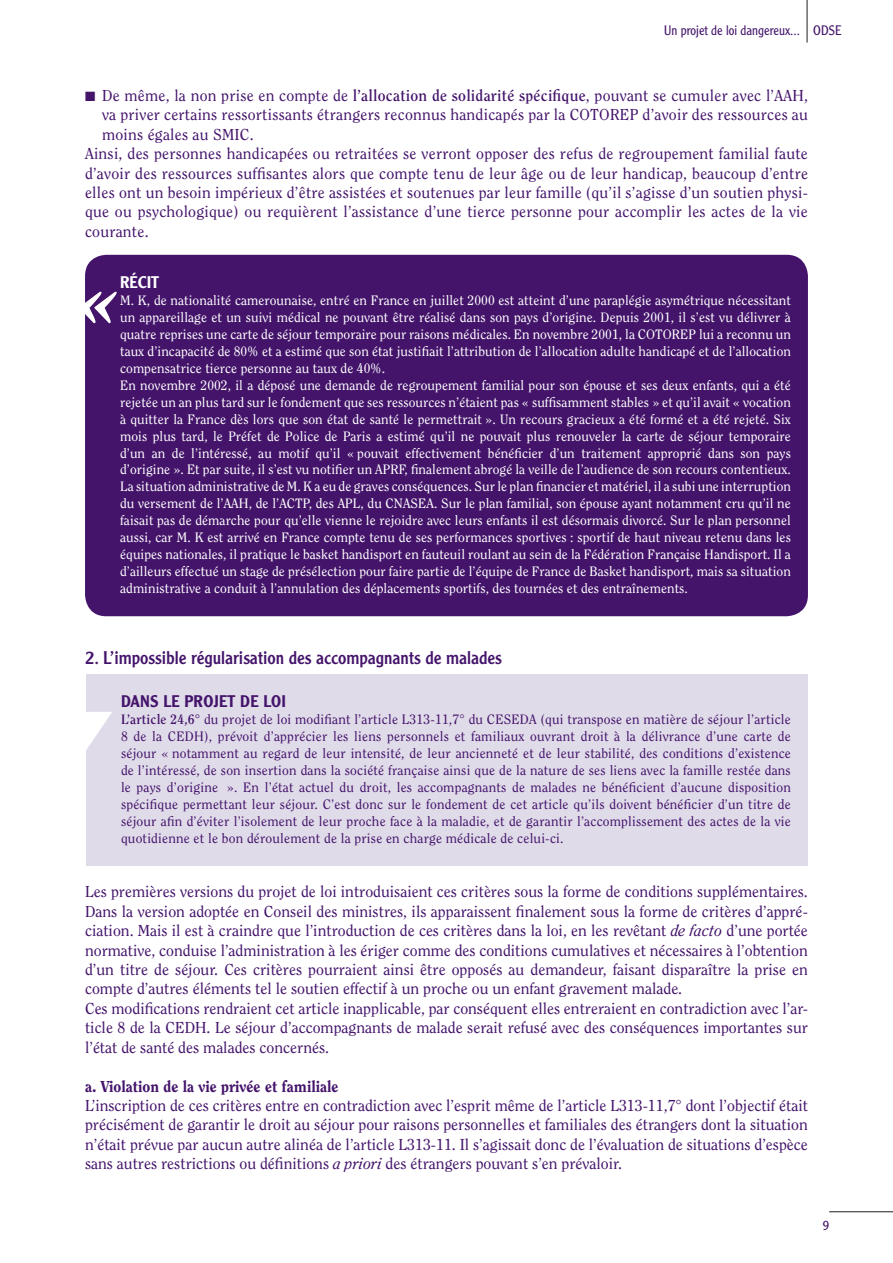
<style>
.page{position:relative;width:893px;height:1263px;background:#fff}
.page>*{position:absolute;margin:0;border:0;box-sizing:border-box;transform-origin:0 0}
.t1{font:italic 800 82.5px "Clearface Std";color:#fff}
.t2{font:18px "Clearface Gothic LT Std";color:#44146b}
.t3{font:500 16.5px "Clearface Gothic LT Std";color:#44146b}
.t4{font:500 16.5px "Clearface Gothic LT Std";color:#fff}
.t5{font:15.75px/19.4px "Clearface Std";color:#44146b}
.t6{font:800 15.75px "Clearface Std";color:#44146b}
.t7{font:13.5px/17px "Clearface Std";letter-spacing:.005em;color:#fff}
.t8{font:13.5px/17px "Clearface Std";letter-spacing:.015em;color:#44146b;text-align:justify}
.t9{font:300 13.5px "Clearface Gothic LT Std";color:#44146b}
.t10{font:13.5px "Zapf Dingbats ITC";color:#44146b}
.s1{font-weight:700}
.s2{font-style:italic}
</style>
<div class="page">
<hr style="left:829px;top:1211px;width:64px;height:1px;background:#231f20">
<div style="left:85px;top:255px;width:723px;height:361px;background:#44146b;border-radius:21px"></div>
<hr style="left:807px;top:0;width:1px;height:43px;background:#231f20">
<div style="left:86px;top:674px;width:722px;height:192px;background:#e0dbe9"></div>
<svg style="left:86px;top:712px;width:26px;height:38px"></svg>
<p class="t9" style="left:664px;top:22px;width:179px">Un projet de loi dangereux... ODSE</p>
<p class="t5" style="left:102px;top:86px;width:707px">De même, la non prise en compte de <span class="s1">l’allocation de solidarité spécifique</span>, pouvant se cumuler avec l’AAH,</p>
<p class="t5" style="left:102px;top:105px;width:707px">va priver certains ressortissants étrangers reconnus handicapés par la COTOREP d’avoir des ressources au</p>
<p class="t5" style="left:102px;top:125px;width:153px">moins égales au SMIC.</p>
<p class="t5" style="left:85px;top:144px;width:724px">Ainsi, des personnes handicapées ou retraitées se verront opposer des refus de regroupement familial faute</p>
<p class="t5" style="left:85px;top:163px;width:724px">d’avoir des ressources suffisantes alors que compte tenu de leur âge ou de leur handicap, beaucoup d’entre</p>
<p class="t5" style="left:85px;top:183px;width:724px">elles ont un besoin impérieux d’être assistées et soutenues par leur famille (qu’il s’agisse d’un soutien physi-</p>
<p class="t5" style="left:85px;top:202px;width:724px">que ou psychologique) ou requièrent l’assistance d’une tierce personne pour accomplir les actes de la vie</p>
<p class="t5" style="left:85px;top:222px;width:65px">courante.</p>
<p class="t10" style="left:85px;top:90px;width:12px">■</p>
<p class="t4" style="left:120px;top:272px;width:41px">RÉCIT</p>
<p class="t7" style="left:120px;top:292px;width:672px">M. K, de nationalité camerounaise, entré en France en juillet 2000 est atteint d’une paraplégie asymétrique nécessitant un appareillage et un suivi médical ne pouvant être réalisé dans son pays d’origine. Depuis 2001, il s’est vu délivrer à quatre reprises une carte de séjour temporaire pour raisons médicales. En novembre 2001, la COTOREP lui a reconnu un taux d’incapacité de 80% et a estimé que son état justifiait l’attribution de l’allocation adulte handicapé et de l’allocation compensatrice tierce personne au taux de 40%.<br>En novembre 2002, il a déposé une demande de regroupement familial pour son épouse et ses deux enfants, qui a été rejetée un an plus tard sur le fondement que ses ressources n’étaient pas « suffisamment stables » et qu’il avait « vocation à quitter la France dès lors que son état de santé le permettrait ». Un recours gracieux a été formé et a été rejeté. Six mois plus tard, le Préfet de Police de Paris a estimé qu’il ne pouvait plus renouveler la carte de séjour temporaire d’un an de l’intéressé, au motif qu’il « pouvait effectivement bénéficier d’un traitement approprié dans son pays d’origine ». Et par suite, il s’est vu notifier un APRF, finalement abrogé la veille de l’audience de son recours contentieux.<br>La situation administrative de M. K a eu de graves conséquences. Sur le plan financier et matériel, il a subi une interruption du versement de l’AAH, de l’ACTP, des APL, du CNASEA. Sur le plan familial, son épouse ayant notamment cru qu’il ne faisait pas de démarche pour qu’elle vienne le rejoidre avec leurs enfants il est désormais divorcé. Sur le plan personnel aussi, car M. K est arrivé en France compte tenu de ses performances sportives : sportif de haut niveau retenu dans les équipes nationales, il pratique le basket handisport en fauteuil roulant au sein de la Fédération Française Handisport. Il a d’ailleurs effectué un stage de présélection pour faire partie de l’équipe de France de Basket handisport, mais sa situation administrative a conduit à l’annulation des déplacements sportifs, des tournées et des entraînements.</p>
<h1 class="t1" style="left:79px;top:248px;width:43px">«</h1>
<h2 class="t2" style="left:85px;top:646px;width:418px">2. L’impossible régularisation des accompagnants de malades</h2>
<p class="t3" style="left:121px;top:691px;width:11px">DANS</p>
<p class="t3" style="left:164px;top:691px;width:108px">LE PROJET DE LOI</p>
<p class="t8" style="left:121px;top:711px;width:671px"><span class="s1">L’article 24,6°</span> du projet de loi modifiant l’article L313-11,7° du CESEDA (qui transpose en matière de séjour l’article 8 de la CEDH), prévoit d’apprécier les liens personnels et familiaux ouvrant droit à la délivrance d’une carte de séjour « notamment au regard de leur intensité, de leur ancienneté et de leur stabilité, des conditions d’existence de l’intéressé, de son insertion dans la société française ainsi que de la nature de ses liens avec la famille restée dans le pays d’origine ». En l’état actuel du droit, les accompagnants de malades ne bénéficient d’aucune disposition spécifique permettant leur séjour. C’est donc sur le fondement de cet article qu’ils doivent bénéficier d’un titre de séjour afin d’éviter l’isolement de leur proche face à la maladie, et de garantir l’accomplissement des actes de la vie quotidienne et le bon déroulement de la prise en charge médicale de celui-ci.</p>
<p class="t5" style="left:85px;top:882px;width:724px">Les premières versions du projet de loi introduisaient ces critères sous la forme de conditions supplémentaires.<br>Dans la version adoptée en Conseil des ministres, ils apparaissent finalement sous la forme de critères d’appré&shy;ciation. Mais il est à craindre que l’introduction de ces critères dans la loi, en les revêtant <span class="s2">de facto</span> d’une portée normative, conduise l’administration à les ériger comme des conditions cumulatives et nécessaires à l’obtention d’un titre de séjour. Ces critères pourraient ainsi être opposés au demandeur, faisant disparaître la prise en compte d’autres éléments tel le soutien effectif à un proche ou un enfant gravement malade.<br>Ces modifications rendraient cet article inapplicable, par conséquent elles entreraient en contradiction avec l’ar&shy;ticle 8 de la CEDH. Le séjour d’accompagnants de malade serait refusé avec des conséquences importantes sur l’état de santé des malades concernés.</p>
<p class="t6" style="left:85px;top:1076px;width:255px">a. Violation de la vie privée et familiale</p>
<p class="t5" style="left:85px;top:1096px;width:724px;text-align:justify">L’inscription de ces critères entre en contradiction avec l’esprit même de l’article L313-11,7° dont l’objectif était précisément de garantir le droit au séjour pour raisons personnelles et familiales des étrangers dont la situation n’était prévue par aucun autre alinéa de l’article L313-11. Il s’agissait donc de l’évaluation de situations d’espèce sans autres restrictions ou définitions <span class="s2">a priori</span> des étrangers pouvant s’en prévaloir.</p>
</div>
